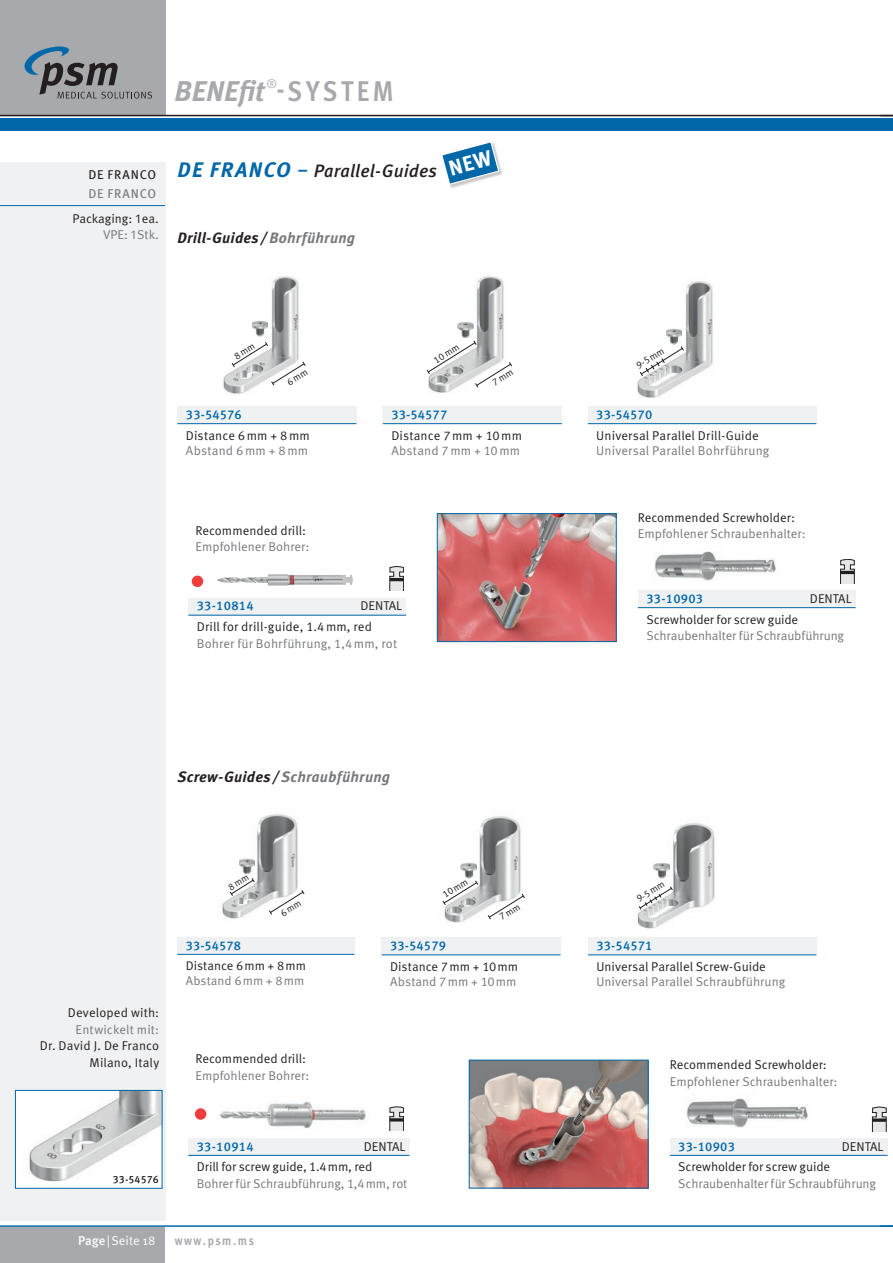
<style>
.page{position:relative;width:893px;height:1263px;background:#fff}
.page>*{position:absolute;margin:0;border:0;box-sizing:border-box;transform-origin:0 0}
.t1{font:italic 700 28.5px "Meta Pro";letter-spacing:.005em;color:#a8a9ad}
.t2{font:italic 500 18px "Meta Pro";letter-spacing:.005em;color:#231f20}
.t3{font:italic 700 15px "Meta Pro";letter-spacing:.01em;color:#76787b}
.t4{font:italic 700 15px "Meta Pro";letter-spacing:.015em;color:#231f20}
.t5{font:12.75px/20.7px "Meta Pro";color:#231f20}
.t6{font:12.75px "Meta Pro";color:#76787b}
.t7{font:500 12.75px "Meta Pro";letter-spacing:.02em;color:#0068a9}
.t8{font:12.75px "Meta Pro";color:#fff}
.t9{font:700 condensed 12.75px "Meta OT";letter-spacing:.12em;color:#a8a9ad}
.t10{font:12.75px "Meta Pro";letter-spacing:.06em;color:#231f20}
.t11{font:12.75px "Meta Pro";letter-spacing:.06em;color:#76787b}
.t12{font:12.6px "Meta Pro";letter-spacing:-.005em;color:#231f20}
.t13{font:12.6px "Meta Pro";letter-spacing:.005em;color:#76787b}
.t14{font:500 12.6px "Meta Pro";color:#0068a9}
.t15{font:italic 12.15px "Meta Pro";color:#a8a9ad}
.t16{font:500 10.5px "Meta Pro";color:#231f20}
.t17{font:9.75px "Meta Pro";color:#231f20}
.s1{font-family:"Meta OT";font-style:normal;font-stretch:condensed}
.s2{font-weight:700;font-size:21px;color:#0068a9}
.s3{font-weight:700;color:#0068a9}
.s4{color:#76787b}
.s5{color:#231f20}
.s6{font-weight:500}
</style>
<div class="page">
<div style="left:0;top:1227px;width:165px;height:36px;background:#a8a9ad"></div>
<div style="left:0;top:162px;width:166px;height:1058px;background:#f0f1f2"></div>
<div style="left:0;top:0;width:166px;height:116px;background:#a8a9ad"></div>
<svg style="left:24px;top:46px;width:128px;height:53px"></svg>
<hr style="left:0;top:115px;width:893px;height:1px;background:#231f20">
<hr style="left:0;top:1225px;width:893px;height:2px;background:#0068a9">
<div style="left:0;top:118px;width:893px;height:12px;background:#0068a9"></div>
<img style="left:686px;top:1098px;width:122px;height:30px">
<img style="left:643px;top:551px;width:148px;height:40px">
<img style="left:637px;top:823px;width:78px;height:106px">
<img style="left:222px;top:814px;width:76px;height:105px">
<img style="left:239px;top:859px;width:16px;height:15px">
<img style="left:654px;top:863px;width:16px;height:15px">
<img style="left:444px;top:816px;width:77px;height:107px">
<img style="left:461px;top:863px;width:16px;height:15px">
<img style="left:637px;top:281px;width:76px;height:117px">
<img style="left:223px;top:276px;width:76px;height:118px">
<img style="left:430px;top:276px;width:74px;height:117px">
<img style="left:252px;top:321px;width:16px;height:15px">
<img style="left:458px;top:322px;width:15px;height:16px">
<img style="left:196px;top:1101px;width:170px;height:28px">
<img style="left:439px;top:515px;width:176px;height:125px">
<div style="left:437px;top:513px;width:180px;height:129px;border:1px solid #0068a9"></div>
<img style="left:471px;top:1061px;width:176px;height:125px">
<div style="left:469px;top:1059px;width:180px;height:129px;border:1px solid #0068a9"></div>
<div style="left:441px;top:141px;width:62px;height:48px;background:#231f20;opacity:.25"></div>
<img style="left:217px;top:574px;width:136px;height:12px">
<hr style="left:0;top:205px;width:165px;height:1px;background:#0068a9">
<img style="left:17px;top:1092px;width:143px;height:95px">
<div style="left:15px;top:1090px;width:147px;height:99px;border:1px solid #0068a9"></div>
<img style="left:666px;top:329px;width:16px;height:15px">
<div style="left:588px;top:407px;width:228px;height:17px;background:#f0f1f2"></div>
<hr style="left:588px;top:423px;width:228px;height:1px;background:#0068a9">
<div style="left:177px;top:937px;width:177px;height:17px;background:#f0f1f2"></div>
<hr style="left:177px;top:954px;width:177px;height:1px;background:#0068a9">
<div style="left:588px;top:938px;width:228px;height:17px;background:#f0f1f2"></div>
<hr style="left:588px;top:954px;width:228px;height:1px;background:#0068a9">
<div style="left:177px;top:407px;width:179px;height:17px;background:#f0f1f2"></div>
<hr style="left:177px;top:423px;width:179px;height:1px;background:#0068a9">
<div style="left:383px;top:407px;width:179px;height:17px;background:#f0f1f2"></div>
<hr style="left:383px;top:423px;width:179px;height:1px;background:#0068a9">
<svg style="left:442px;top:879px;width:37px;height:27px"></svg>
<div style="left:382px;top:938px;width:179px;height:17px;background:#f0f1f2"></div>
<hr style="left:382px;top:954px;width:179px;height:1px;background:#0068a9">
<svg style="left:639px;top:345px;width:46px;height:32px"></svg>
<svg style="left:638px;top:886px;width:35px;height:24px"></svg>
<div style="left:188px;top:598px;width:218px;height:17px;background:#f0f1f2"></div>
<hr style="left:188px;top:615px;width:218px;height:1px;background:#0068a9">
<div style="left:188px;top:1138px;width:221px;height:17px;background:#f0f1f2"></div>
<hr style="left:188px;top:1155px;width:221px;height:1px;background:#0068a9">
<div style="left:670px;top:1138px;width:217px;height:17px;background:#f0f1f2"></div>
<hr style="left:670px;top:1155px;width:217px;height:1px;background:#0068a9">
<div style="left:638px;top:591px;width:218px;height:17px;background:#f0f1f2"></div>
<hr style="left:638px;top:607px;width:218px;height:1px;background:#0068a9">
<div style="left:195px;top:1108px;width:11px;height:12px;background:#ee3d3c;border-radius:50%"></div>
<svg style="left:389px;top:1106px;width:15px;height:25px"></svg>
<hr style="left:390px;top:1118px;width:14px;height:3px;background:#231f20">
<svg style="left:389px;top:566px;width:15px;height:25px"></svg>
<hr style="left:390px;top:578px;width:14px;height:3px;background:#231f20">
<svg style="left:872px;top:1107px;width:15px;height:24px"></svg>
<svg style="left:872px;top:1118px;width:14px;height:4px"></svg>
<svg style="left:840px;top:559px;width:15px;height:24px"></svg>
<hr style="left:840px;top:571px;width:14px;height:3px;background:#231f20">
<div style="left:192px;top:576px;width:11px;height:11px;background:#ee3d3c;border-radius:50%"></div>
<svg style="left:441px;top:141px;width:59px;height:45px"></svg>
<svg style="left:268px;top:889px;width:37px;height:27px"></svg>
<svg style="left:426px;top:339px;width:86px;height:50px"></svg>
<svg style="left:231px;top:341px;width:75px;height:46px"></svg>
<svg style="left:487px;top:893px;width:38px;height:27px"></svg>
<svg style="left:228px;top:875px;width:28px;height:22px"></svg>
<p class="t15" style="left:266px;top:76px;width:12px">®</p>
<h1 class="t1" style="left:174px;top:73px;width:221px">BENEfit <span class="s1">-SYSTEM</span></h1>
<p class="t10" style="left:89px;top:166px;width:69px">DE FRANCO</p>
<p class="t11" style="left:89px;top:185px;width:69px">DE FRANCO</p>
<p class="t5" style="left:73px;top:208px;width:88px">Packaging: 1ea.</p>
<p class="t6" style="left:103px;top:227px;width:57px">VPE: 1Stk.</p>
<h2 class="t2" style="left:177px;top:160px;width:261px"><span class="s2">DE FRANCO</span> <span class="s3">–</span> Parallel-Guides</h2>
<p class="t4" style="left:177px;top:228px;width:179px">Drill-Guides /<span class="s4">Bohrführung</span></p>
<p class="t7" style="left:186px;top:406px;width:57px">33-54576</p>
<p class="t5" style="left:186px;top:425px;width:125px">Distance 6mm + 8mm</p>
<p class="t6" style="left:186px;top:442px;width:124px">Abstand 6mm + 8mm</p>
<p class="t17" style="left:431px;top:355px;width:30px;rotate:-32deg">10mm</p>
<p class="t7" style="left:391px;top:406px;width:57px">33-54577</p>
<p class="t5" style="left:391px;top:425px;width:132px">Distance 7mm + 10mm</p>
<p class="t6" style="left:391px;top:442px;width:130px">Abstand 7mm + 10mm</p>
<p class="t17" style="left:634px;top:361px;width:33px;rotate:-32deg">9-5mm</p>
<p class="t7" style="left:596px;top:406px;width:57px">33-54570</p>
<p class="t5" style="left:596px;top:425px;width:164px">Universal Parallel Drill-Guide</p>
<p class="t6" style="left:596px;top:442px;width:175px">Universal Parallel Bohrführung</p>
<p class="t5" style="left:638px;top:507px;width:159px">Recommended Screwholder:</p>
<p class="t5" style="left:196px;top:520px;width:112px">Recommended drill:</p>
<p class="t6" style="left:638px;top:525px;width:169px">Empfohlener Schraubenhalter:</p>
<p class="t6" style="left:196px;top:539px;width:115px">Empfohlener Bohrer:</p>
<p class="t5" style="left:197px;top:596px;width:207px;text-indent:164px">DENTAL<br>Drill for drill-guide, 1.4mm, red</p>
<p class="t6" style="left:197px;top:635px;width:202px">Bohrer für Bohrführung, 1,4mm, rot</p>
<p class="t7" style="left:197px;top:598px;width:58px">33-10814</p>
<p class="t7" style="left:646px;top:590px;width:58px">33-10903</p>
<p class="t5" style="left:810px;top:588px;width:43px">DENTAL</p>
<p class="t5" style="left:646px;top:609px;width:153px">Screwholder for screw guide</p>
<p class="t6" style="left:646px;top:628px;width:199px">Schraubenhalter für Schraubführung</p>
<p class="t3" style="left:177px;top:767px;width:214px"><span class="s5">Screw-Guides /</span>Schraubführung</p>
<p class="t5" style="left:68px;top:1003px;width:93px">Developed with:</p>
<p class="t6" style="left:76px;top:1021px;width:85px">Entwickelt mit:</p>
<p class="t5" style="left:40px;top:1038px;width:121px;line-height:16.5px;text-align:right">Dr. David J. De Franco<br>Milano, Italy</p>
<p class="t16" style="left:113px;top:1173px;width:48px">33-54576</p>
<p class="t14" style="left:186px;top:937px;width:57px">33-54578</p>
<p class="t12" style="left:186px;top:958px;width:122px">Distance 6mm + 8mm</p>
<p class="t13" style="left:186px;top:973px;width:120px">Abstand 6mm + 8mm</p>
<p class="t5" style="left:196px;top:1049px;width:112px">Recommended drill:</p>
<p class="t6" style="left:196px;top:1067px;width:115px">Empfohlener Bohrer:</p>
<p class="t17" style="left:440px;top:890px;width:30px;rotate:-32deg">10mm</p>
<p class="t7" style="left:390px;top:938px;width:57px">33-54579</p>
<p class="t5" style="left:390px;top:956px;width:130px">Distance 7mm + 10mm</p>
<p class="t6" style="left:390px;top:973px;width:128px">Abstand 7mm + 10mm</p>
<p class="t5" style="left:197px;top:1136px;width:210px;text-indent:167px">DENTAL<br>Drill for screw guide, 1.4mm, red</p>
<p class="t6" style="left:197px;top:1175px;width:212px">Bohrer für Schraubführung, 1,4mm, rot</p>
<p class="t7" style="left:197px;top:1138px;width:58px">33-10914</p>
<p class="t17" style="left:634px;top:894px;width:33px;rotate:-32deg">9-5mm</p>
<p class="t7" style="left:596px;top:938px;width:57px">33-54571</p>
<p class="t5" style="left:596px;top:956px;width:171px">Universal Parallel Screw-Guide</p>
<p class="t6" style="left:596px;top:973px;width:190px">Universal Parallel Schraubführung</p>
<p class="t5" style="left:670px;top:1055px;width:159px">Recommended Screwholder:</p>
<p class="t6" style="left:670px;top:1073px;width:169px">Empfohlener Schraubenhalter:</p>
<p class="t7" style="left:678px;top:1138px;width:58px">33-10903</p>
<p class="t5" style="left:842px;top:1136px;width:43px">DENTAL</p>
<p class="t5" style="left:678px;top:1157px;width:153px">Screwholder for screw guide</p>
<p class="t6" style="left:678px;top:1175px;width:199px">Schraubenhalter für Schraubführung</p>
<p class="t8" style="left:78px;top:1233px;width:79px"><span class="s6">Page</span>|Seite 18</p>
<p class="t9" style="left:175px;top:1233px;width:81px">www.psm.ms</p>
</div>
